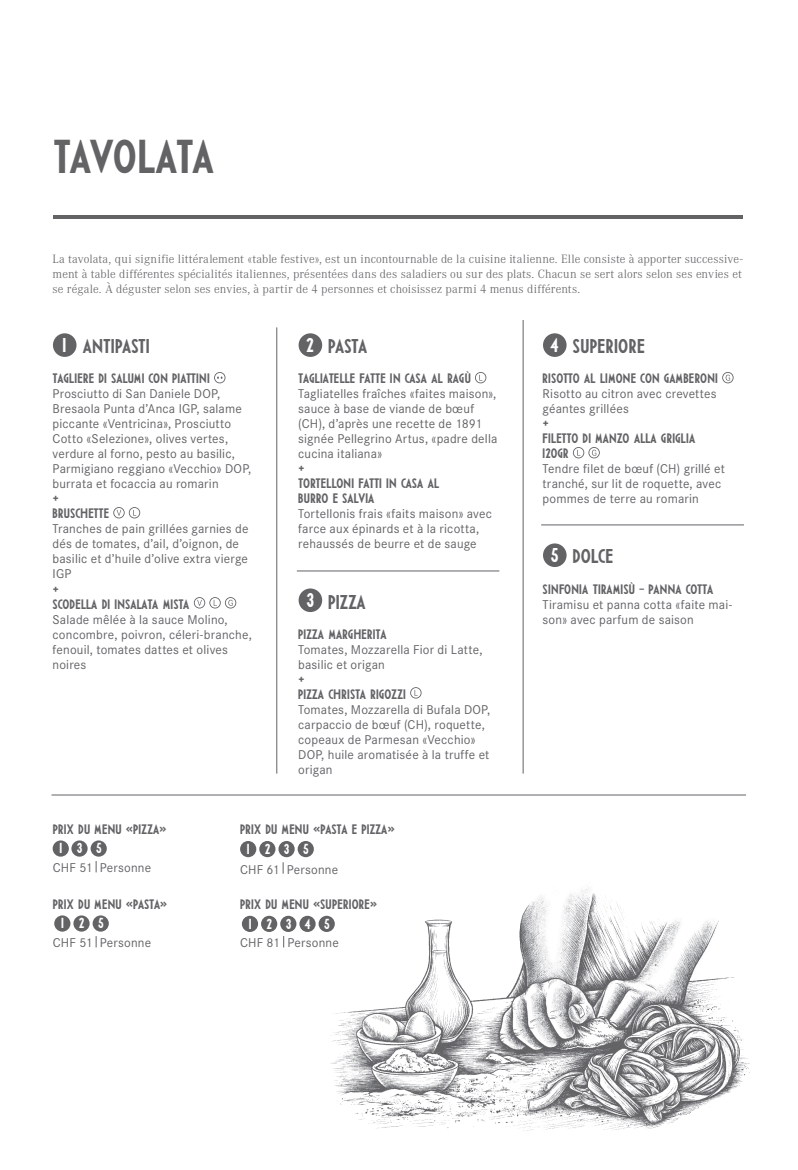
<style>
.page{position:relative;width:798px;height:1170px;background:#fff}
.page>*{position:absolute;margin:0;border:0;box-sizing:border-box;transform-origin:0 0}
.t1{font:47.5px "MPI Deco";letter-spacing:-.05em;color:#636366}
.t2{font:20px "MPI Deco";letter-spacing:-.01em;color:#636366}
.t3{font:20px "MPI Deco";letter-spacing:.01em;color:#636366}
.t4{font:14.5px "MPI Deco";letter-spacing:.935em;color:#fff}
.t5{font:13.75px/15px "MPI Deco";letter-spacing:-.005em;color:#636366}
.t6{font:13.75px "MPI Deco";letter-spacing:-.025em;color:#636366}
.t7{font:12.5px/15px "Corporate S";letter-spacing:.015em;color:#636366}
.t8{font:300 12.5px/15px "Corporate A";letter-spacing:.015em;color:#636366;text-align:justify}
.s1{color:#fff}
</style>
<div class="page">
<img style="left:313px;top:887px;width:437px;height:244px">
<hr style="left:541px;top:524px;width:202px;height:1px;background:#636366">
<hr style="left:297px;top:570px;width:202px;height:1px;background:#636366">
<hr style="left:276px;top:327px;width:1px;height:446px;background:#636366">
<hr style="left:522px;top:320px;width:1px;height:453px;background:#636366">
<hr style="left:51px;top:794px;width:694px;height:1px;background:#636366">
<hr style="left:53px;top:215px;width:689px;height:3px;background:#636366">
<div style="left:53px;top:333px;width:23px;height:24px;background:#636366;border-radius:50%"></div>
<svg style="left:214px;top:372px;width:11px;height:11px"></svg>
<svg style="left:113px;top:507px;width:27px;height:11px"></svg>
<svg style="left:194px;top:597px;width:42px;height:11px"></svg>
<div style="left:542px;top:333px;width:24px;height:24px;background:#636366;border-radius:50%"></div>
<svg style="left:722px;top:372px;width:11px;height:11px"></svg>
<svg style="left:572px;top:447px;width:27px;height:11px"></svg>
<div style="left:542px;top:543px;width:24px;height:24px;background:#636366;border-radius:50%"></div>
<div style="left:298px;top:333px;width:24px;height:24px;background:#636366;border-radius:50%"></div>
<svg style="left:475px;top:372px;width:11px;height:11px"></svg>
<div style="left:298px;top:588px;width:24px;height:24px;background:#636366;border-radius:50%"></div>
<svg style="left:410px;top:687px;width:11px;height:11px"></svg>
<div style="left:53px;top:840px;width:16px;height:16px;background:#636366;border-radius:50%"></div>
<div style="left:71px;top:840px;width:17px;height:16px;background:#636366;border-radius:50%"></div>
<div style="left:91px;top:840px;width:16px;height:16px;background:#636366;border-radius:50%"></div>
<div style="left:73px;top:915px;width:17px;height:16px;background:#636366;border-radius:50%"></div>
<div style="left:93px;top:915px;width:16px;height:16px;background:#636366;border-radius:50%"></div>
<div style="left:54px;top:915px;width:16px;height:16px;background:#636366;border-radius:50%"></div>
<div style="left:259px;top:840px;width:16px;height:17px;background:#636366;border-radius:50%"></div>
<div style="left:278px;top:840px;width:16px;height:17px;background:#636366;border-radius:50%"></div>
<div style="left:297px;top:840px;width:17px;height:17px;background:#636366;border-radius:50%"></div>
<div style="left:240px;top:840px;width:16px;height:17px;background:#636366;border-radius:50%"></div>
<div style="left:261px;top:915px;width:16px;height:16px;background:#636366;border-radius:50%"></div>
<div style="left:280px;top:915px;width:16px;height:16px;background:#636366;border-radius:50%"></div>
<div style="left:299px;top:915px;width:16px;height:16px;background:#636366;border-radius:50%"></div>
<div style="left:318px;top:915px;width:17px;height:16px;background:#636366;border-radius:50%"></div>
<div style="left:242px;top:915px;width:16px;height:16px;background:#636366;border-radius:50%"></div>
<h1 class="t1" style="left:53px;top:129px;width:163px">TAVOLATA</h1>
<p class="t8" style="left:53px;top:251px;width:691px">La tavolata, qui signifie littéralement «table festive», est un incontournable de la cuisine italienne. Elle consiste à apporter successive&shy;ment à table différentes spécialités italiennes, présentées dans des saladiers ou sur des plats. Chacun se sert alors selon ses envies et se régale. À déguster selon ses envies, à partir de 4 personnes et choisissez parmi 4 menus différents.</p>
<h2 class="t2" style="left:63px;top:335px;width:89px"><span class="s1">1</span> ANTIPASTI</h2>
<p class="t5" style="left:53px;top:371px;width:159px">TAGLIERE DI SALUMI CON PIATTINI</p>
<p class="t7" style="left:53px;top:386px;width:200px">Prosciutto di San Daniele DOP, Bresaola Punta d’Anca IGP, salame piccante «Ventricina», Prosciutto Cotto «Selezione», olives vertes, verdure al forno, pesto au basilic, Parmigiano reggiano «Vecchio» DOP, burrata et focaccia au romarin</p>
<p class="t5" style="left:53px;top:491px;width:58px">+<br>BRUSCHETTE</p>
<p class="t7" style="left:53px;top:521px;width:197px">Tranches de pain grillées garnies de dés de tomates, d’ail, d’oignon, de basilic et d’huile d’olive extra vierge<br>IGP</p>
<p class="t5" style="left:53px;top:581px;width:139px">+<br>SCODELLA DI INSALATA MISTA</p>
<p class="t7" style="left:53px;top:611px;width:201px">Salade mêlée à la sauce Molino, concombre, poivron, céleri-branche, fenouil, tomates dattes et olives noires</p>
<h2 class="t2" style="left:306px;top:335px;width:63px"><span class="s1">2</span> PASTA</h2>
<p class="t6" style="left:298px;top:370px;width:174px">TAGLIATELLE FATTE IN CASA AL RAGÙ</p>
<p class="t7" style="left:298px;top:386px;width:201px">Tagliatelles fraîches «faites maison», sauce à base de viande de bœuf (CH), d’après une recette de 1891 signée Pellegrino Artus, «padre della cucina italiana»</p>
<p class="t5" style="left:298px;top:461px;width:143px">+<br>TORTELLONI FATTI IN CASA AL<br>BURRO E SALVIA</p>
<p class="t7" style="left:298px;top:506px;width:195px">Tortellonis frais «faits maison» avec farce aux épinards et à la ricotta, rehaussés de beurre et de sauge</p>
<h2 class="t2" style="left:306px;top:590px;width:61px"><span class="s1">3</span> PIZZA</h2>
<p class="t5" style="left:298px;top:626px;width:90px">PIZZA MARGHERITA</p>
<p class="t7" style="left:298px;top:641px;width:186px">Tomates, Mozzarella Fior di Latte, basilic et origan</p>
<p class="t5" style="left:298px;top:671px;width:109px">+<br>PIZZA CHRISTA RIGOZZI</p>
<p class="t7" style="left:298px;top:701px;width:193px">Tomates, Mozzarella di Bufala DOP, carpaccio de bœuf (CH), roquette, copeaux de Parmesan «Vecchio»<br>DOP, huile aromatisée à la truffe et origan</p>
<p class="t5" style="left:53px;top:821px;width:115px">PRIX DU MENU «PIZZA»</p>
<p class="t7" style="left:53px;top:860px;width:100px">CHF 51 Personne</p>
<p class="t5" style="left:53px;top:896px;width:116px">PRIX DU MENU «PASTA»</p>
<p class="t7" style="left:53px;top:935px;width:100px">CHF 51 Personne</p>
<p class="t4" style="left:59px;top:839px;width:44px">135</p>
<p class="t4" style="left:61px;top:914px;width:44px">125</p>
<p class="t5" style="left:240px;top:821px;width:156px">PRIX DU MENU «PASTA E PIZZA»</p>
<p class="t7" style="left:240px;top:861px;width:100px">CHF 61 Personne</p>
<p class="t5" style="left:240px;top:896px;width:138px">PRIX DU MENU «SUPERIORE»</p>
<p class="t7" style="left:240px;top:935px;width:100px">CHF 81 Personne</p>
<p class="t4" style="left:247px;top:840px;width:63px">1235</p>
<p class="t4" style="left:248px;top:915px;width:82px">12345</p>
<h2 class="t3" style="left:550px;top:335px;width:96px"><span class="s1">4</span> SUPERIORE</h2>
<p class="t5" style="left:542px;top:371px;width:177px">RISOTTO AL LIMONE CON GAMBERONI</p>
<p class="t7" style="left:542px;top:386px;width:175px">Risotto au citron avec crevettes géantes grillées</p>
<p class="t5" style="left:542px;top:416px;width:154px">+<br>FILETTO DI MANZO ALLA GRIGLIA<br>120GR</p>
<p class="t7" style="left:542px;top:461px;width:184px">Tendre filet de bœuf (CH) grillé et tranché, sur lit de roquette, avec pommes de terre au romarin</p>
<h2 class="t2" style="left:550px;top:545px;width:64px"><span class="s1">5</span> DOLCE</h2>
<p class="t5" style="left:542px;top:581px;width:172px">SINFONIA TIRAMISÙ – PANNA COTTA</p>
<p class="t7" style="left:542px;top:596px;width:191px">Tiramisu et panna cotta «faite mai&shy;son» avec parfum de saison</p>
</div>
